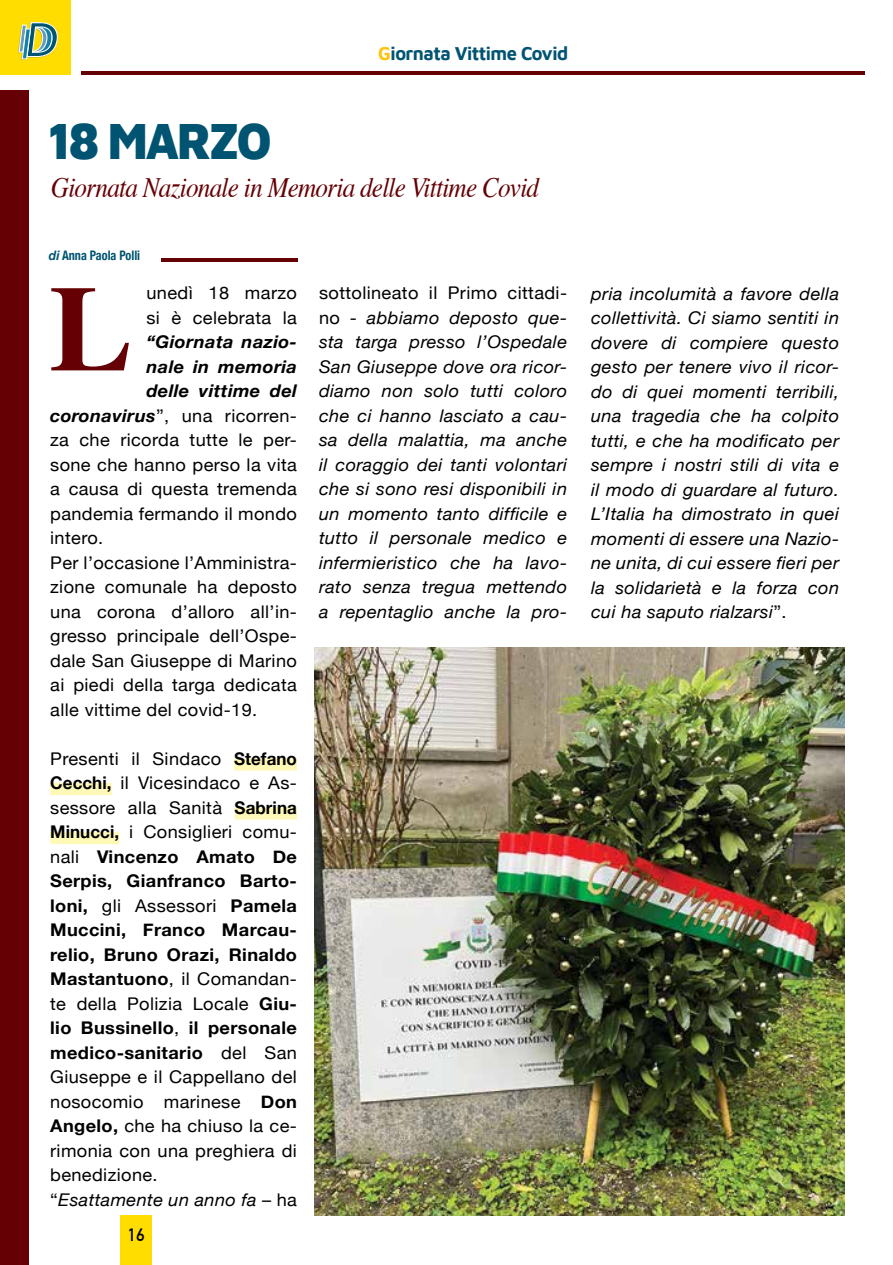
<style>
.page{position:relative;width:893px;height:1265px;background:#fff}
.page>*{position:absolute;margin:0;border:0;box-sizing:border-box;transform-origin:0 0}
.t1{font:700 121.62px "Times";color:#650005}
.t2{font:900 52.5px "Maven Pro";letter-spacing:-.05em;color:#005472;scale:.89 1}
.t3{font:italic 28px "Times";letter-spacing:-.03em;color:#650005;scale:.9 1}
.t4{font:700 19.25px "Maven Pro";letter-spacing:-.03em;color:#005472;scale:.95 1}
.t5{font:17.5px/24.5px "Helvetica Neue";letter-spacing:.02em;color:#000;scale:1.04 1}
.t6{font:italic 17.5px/24.5px "Helvetica Neue";letter-spacing:.02em;color:#000;text-align:justify;scale:1.04 1}
.t7{font:italic 700 17.5px "Helvetica Neue";letter-spacing:.02em;color:#000;scale:1.04 1}
.t8{font:700 17.5px "DIN Alternate";color:#000}
.t9{font:700 condensed 13.12px "Helvetica Neue";color:#005472;scale:.93 1}
.s1{color:#ffc20e}
.s2{font-style:italic;font-stretch:normal}
.s3{font-weight:700;font-style:italic}
.s4{font-weight:700}
.s5{font-style:italic}
.s6{font-style:normal}
</style>
<div class="page">
<div style="left:120px;top:1215px;width:31px;height:50px;background:#fd0"></div>
<div style="left:0;top:0;width:71px;height:75px;background:#fd0"></div>
<svg style="left:18px;top:22px;width:40px;height:38px"></svg>
<hr style="left:81px;top:71px;width:784px;height:3px;background:#650005">
<div style="left:0;top:90px;width:28px;height:1175px;background:#650005"></div>
<div style="left:234px;top:758px;width:63px;height:13px;background:#fff9b8"></div>
<div style="left:50px;top:783px;width:62px;height:12px;background:#fff9b8"></div>
<div style="left:235px;top:807px;width:62px;height:13px;background:#fff9b8"></div>
<div style="left:50px;top:832px;width:69px;height:12px;background:#fff9b8"></div>
<hr style="left:161px;top:259px;width:137px;height:3px;background:#650005">
<img style="left:314px;top:647px;width:530px;height:568px">
<h2 class="t2" style="left:49px;top:105px;width:252px">18 MARZO</h2>
<p class="t4" style="left:378px;top:40px;width:201px"><span class="s1">G</span>iornata Vittime Covid</p>
<h3 class="t3" style="left:51px;top:164px;width:544px">Giornata Nazionale in Memoria delle Vittime Covid</h3>
<p class="t9" style="left:49px;top:245px;width:100px"><span class="s2">di</span> Anna Paola Polli</p>
<p class="t5" style="left:146px;top:281px;width:146px">unedì 18 marzo si è celebrata la</p>
<p class="t7" style="left:146px;top:331px;width:146px">“Giornata nazio-</p>
<p class="t7" style="left:146px;top:356px;width:146px">nale in memoria</p>
<p class="t7" style="left:146px;top:380px;width:146px">delle vittime del</p>
<p class="t5" style="left:50px;top:403px;width:239px"><span class="s3">coronavirus</span>”, una ricorren-</p>
<p class="t5" style="left:50px;top:428px;width:239px">za che ricorda tutte le per-</p>
<p class="t5" style="left:50px;top:452px;width:239px">sone che hanno perso la vita</p>
<p class="t5" style="left:50px;top:477px;width:239px">a causa di questa tremenda</p>
<p class="t5" style="left:50px;top:501px;width:239px">pandemia fermando il mondo</p>
<p class="t5" style="left:50px;top:526px;width:53px">intero.</p>
<p class="t5" style="left:50px;top:550px;width:239px">Per l’occasione l’Amministra-</p>
<p class="t5" style="left:50px;top:575px;width:239px">zione comunale ha deposto</p>
<p class="t5" style="left:50px;top:599px;width:239px">una corona d’alloro all’in-</p>
<p class="t5" style="left:50px;top:624px;width:239px">gresso principale dell’Ospe-</p>
<p class="t5" style="left:50px;top:648px;width:239px">dale San Giuseppe di Marino</p>
<p class="t5" style="left:50px;top:673px;width:239px">ai piedi della targa dedicata</p>
<p class="t5" style="left:50px;top:697px;width:201px">alle vittime del covid-19.</p>
<p class="t5" style="left:50px;top:746px;width:239px">Presenti il Sindaco <span class="s4">Stefano<br>Cecchi,</span> il Vicesindaco e As&shy;sessore alla Sanità <span class="s4">Sabrina<br>Minucci,</span> i Consiglieri comu&shy;nali <span class="s4">Vincenzo Amato De<br>Serpis, Gianfranco Barto&shy;loni,</span> gli Assessori <span class="s4">Pamela<br>Muccini, Franco Marcau&shy;relio, Bruno Orazi, Rinaldo<br>Mastantuono</span>, il Comandan&shy;te della Polizia Locale <span class="s4">Giu&shy;lio Bussinello</span>, <span class="s4">il personale medico-sanitario</span> del San<br>Giuseppe e il Cappellano del nosocomio marinese <span class="s4">Don<br>Angelo,</span> che ha chiuso la ce&shy;rimonia con una preghiera di benedizione.<br>“<span class="s5">Esattamente un anno fa</span> – ha</p>
<h1 class="t1" style="left:49px;top:213px;width:85px">L</h1>
<p class="t6" style="left:319px;top:281px;width:240px"><span class="s6">sottolineato il Primo cittadi&shy;no -</span> abbiamo deposto que&shy;sta targa presso l’Ospedale San Giuseppe dove ora ricor&shy;diamo non solo tutti coloro che ci hanno lasciato a cau&shy;sa della malattia, ma anche il coraggio dei tanti volontari che si sono resi disponibili in un momento tanto difficile e tutto il personale medico e infermieristico che ha lavo&shy;rato senza tregua mettendo a repentaglio anche la pro-</p>
<p class="t6" style="left:591px;top:281px;width:240px">pria incolumità a favore della collettività. Ci siamo sentiti in dovere di compiere questo gesto per tenere vivo il ricor&shy;do di quei momenti terribili, una tragedia che ha colpito tutti, e che ha modificato per sempre i nostri stili di vita e il modo di guardare al futuro.<br>L’Italia ha dimostrato in quei momenti di essere una Nazio&shy;ne unita, di cui essere fieri per la solidarietà e la forza con cui ha saputo rialzarsi<span class="s6">”.</span></p>
<p class="t8" style="left:128px;top:1222px;width:18px">16</p>
</div>
